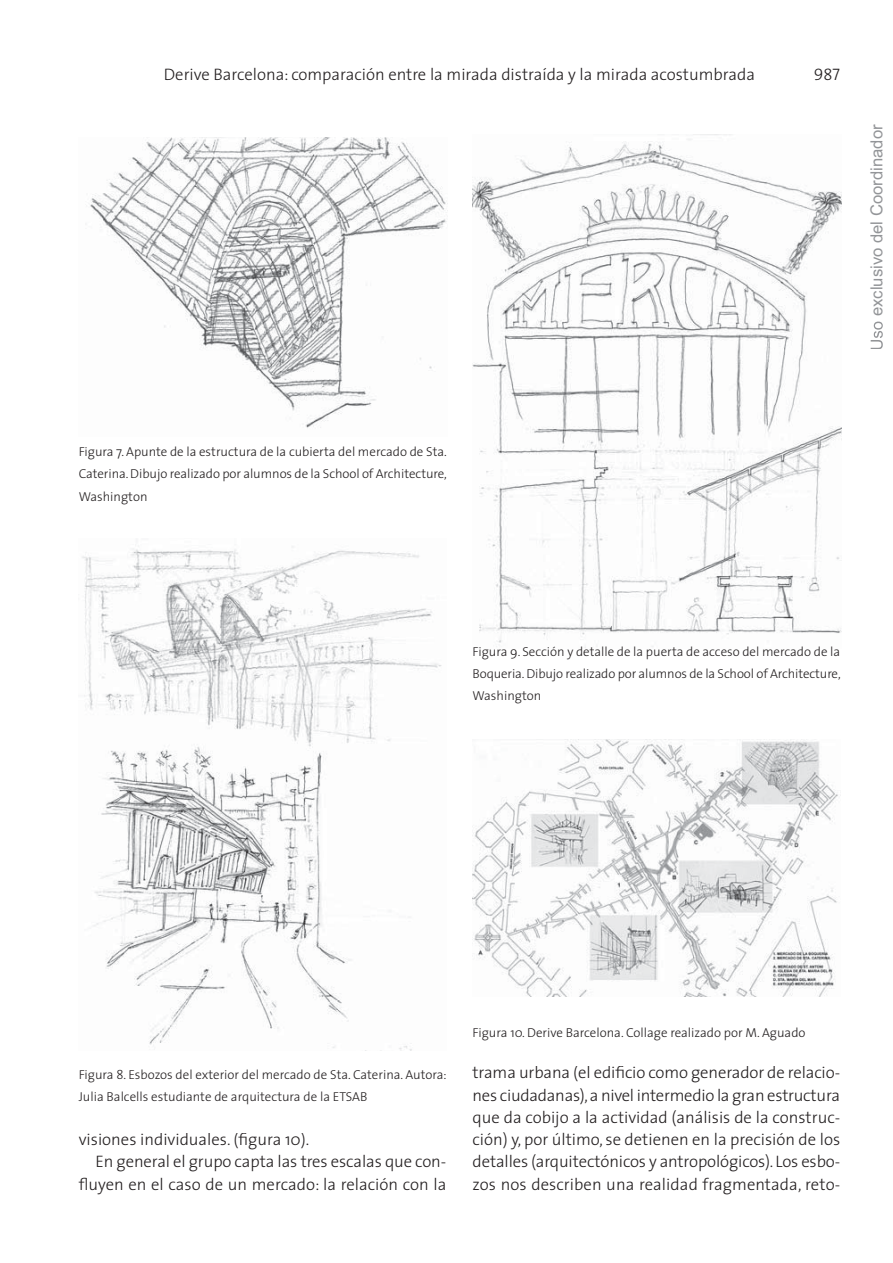
<style>
.page{position:relative;width:893px;height:1263px;background:#fff}
.page>*{position:absolute;margin:0;border:0;box-sizing:border-box;transform-origin:0 0}
.t1{font:300 16.65px/22.2px "The Sans";color:#231f20;text-align:justify}
.t2{font:16.65px "Arial";color:#939598}
.t3{font:16.65px "The Sans Light Caps";color:#231f20}
.t4{font:300 12.9px/22.2px "The Sans";color:#231f20;text-align:justify}
</style>
<div class="page">
<img style="left:90px;top:137px;width:358px;height:291px">
<img style="left:82px;top:546px;width:360px;height:505px">
<img style="left:473px;top:139px;width:368px;height:509px">
<img style="left:473px;top:740px;width:365px;height:257px">
<svg style="left:871px;top:322px;width:12px;height:27px"></svg>
<p class="t1" style="left:164px;top:65px;width:593px">Derive Barcelona: comparación entre la mirada distraída y la mirada acostumbrada</p>
<p class="t3" style="left:814px;top:61px;width:28px">987</p>
<p class="t2" style="left:867px;top:316px;width:193px;rotate:-90deg">exclusivo del Coordinador</p>
<p class="t4" style="left:79px;top:442px;width:370px">Figura 7. Apunte de la estructura de la cubierta del mercado de Sta.<br>Caterina. Dibujo realizado por alumnos de la School of Architecture, Washington</p>
<p class="t4" style="left:473px;top:642px;width:370px">Figura 9. Sección y detalle de la puerta de acceso del mercado de la Boqueria. Dibujo realizado por alumnos de la School of Architecture, Washington</p>
<p class="t4" style="left:79px;top:1065px;width:369px">Figura 8. Esbozos del exterior del mercado de Sta. Caterina. Autora:<br>Julia Balcells estudiante de arquitectura de la ETSAB</p>
<p class="t1" style="left:79px;top:1130px;width:232px">visiones individuales. (figura 10).</p>
<p class="t1" style="left:95px;top:1152px;width:352px">En general el grupo capta las tres escalas que con-</p>
<p class="t1" style="left:79px;top:1175px;width:369px">fluyen en el caso de un mercado: la relación con la</p>
<p class="t4" style="left:473px;top:1023px;width:334px">Figura 10. Derive Barcelona. Collage realizado por M. Aguado</p>
<p class="t1" style="left:473px;top:1063px;width:369px">trama urbana (el edificio como generador de relacio&shy;nes ciudadanas), a nivel intermedio la gran estructura que da cobijo a la actividad (análisis de la construc&shy;ción) y, por último, se detienen en la precisión de los detalles (arquitectónicos y antropológicos). Los esbo&shy;zos nos describen una realidad fragmentada, reto-</p>
</div>
